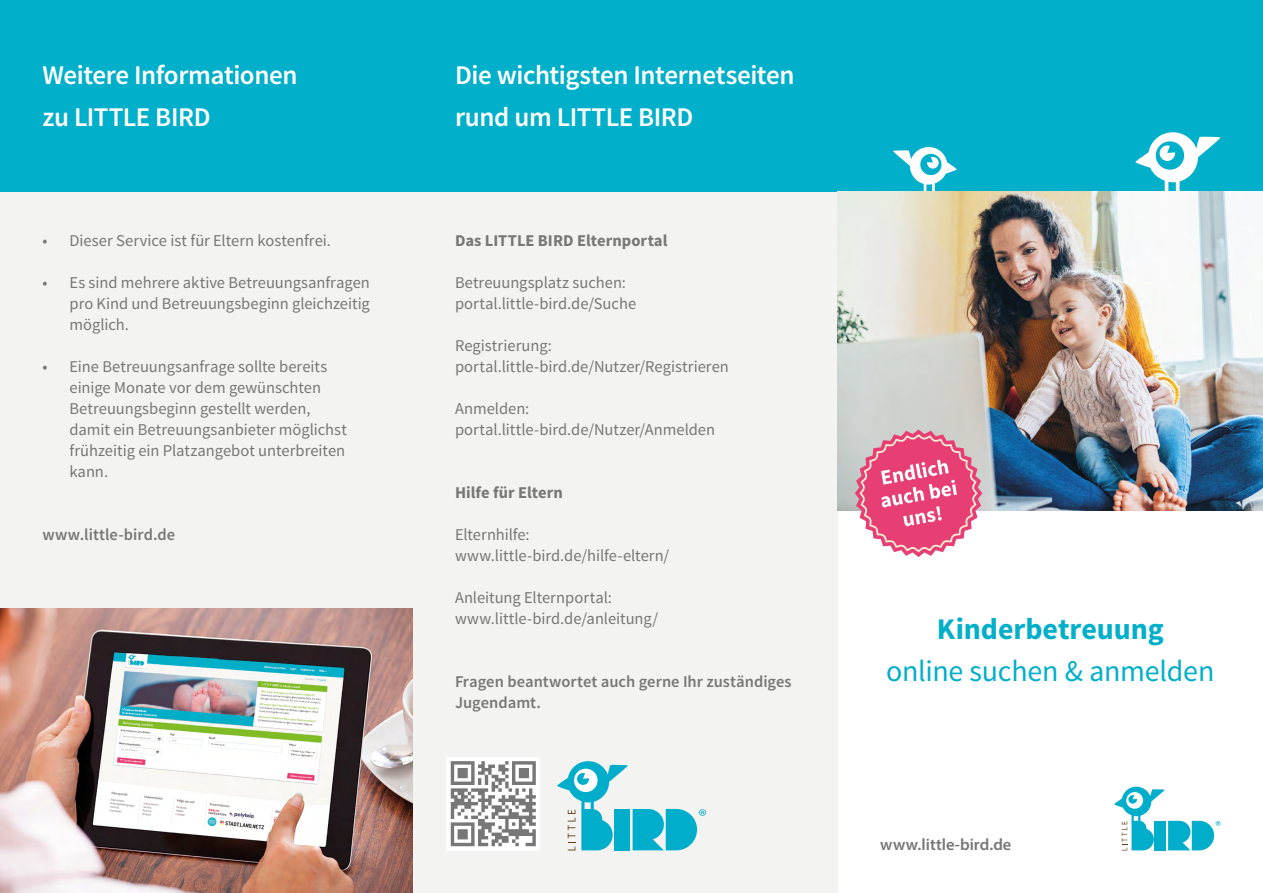
<style>
.page{position:relative;width:1263px;height:893px;background:#fff}
.page>*{position:absolute;margin:0;border:0;box-sizing:border-box;transform-origin:0 0}
.t1{font:30px "Source Sans Pro";letter-spacing:-.01em;color:#00afc9}
.t2{font:700 30px "Source Sans Pro";color:#00afc9}
.t3{font:600 27px/42px "Source Sans Pro";letter-spacing:-.015em;color:#fff}
.t4{font:16.5px/21px "Source Sans Pro";color:#777}
.t5{font:600 16.5px/21px "Source Sans Pro";color:#777}
.t6{font:700 16.5px "Source Sans Pro";color:#777}
.t7{font:600 16.5px "Myriad Pro";color:#777}
</style>
<div class="page">
<div style="left:0;top:102px;width:838px;height:791px;background:#f3f3f2"></div>
<div style="left:0;top:0;width:1263px;height:191px;background:#00afc9"></div>
<img style="left:0;top:608px;width:412px;height:285px">
<img style="left:838px;top:191px;width:425px;height:319px">
<svg style="left:855px;top:429px;width:127px;height:128px"></svg>
<div style="left:446px;top:757px;width:94px;height:93px;background:#fff"></div>
<svg style="left:451px;top:761px;width:85px;height:85px"></svg>
<svg style="left:557px;top:761px;width:149px;height:89px"></svg>
<svg style="left:1114px;top:787px;width:106px;height:63px"></svg>
<svg style="left:1135px;top:132px;width:86px;height:59px"></svg>
<svg style="left:893px;top:147px;width:64px;height:44px"></svg>
<h2 class="t3" style="left:43px;top:55px;width:257px">Weitere Informationen zu LITTLE BIRD</h2>
<p class="t4" style="left:43px;top:231px;width:290px">• Dieser Service ist für Eltern kostenfrei.</p>
<p class="t4" style="left:70px;top:273px;width:302px;text-align:justify;text-indent:-27px">• Es sind mehrere aktive Betreuungsanfragen pro Kind und Betreuungsbeginn gleichzeitig möglich.</p>
<p class="t4" style="left:70px;top:357px;width:279px;text-indent:-27px">• Eine Betreuungsanfrage sollte bereits einige Monate vor dem gewünschten Betreuungsbeginn gestellt werden, damit ein Betreuungsanbieter möglichst frühzeitig ein Platzangebot unterbreiten kann.</p>
<p class="t5" style="left:43px;top:525px;width:134px">www.little-bird.de</p>
<h2 class="t3" style="left:455px;top:55px;width:341px">Die wichtigsten Internetseiten rund um LITTLE BIRD</h2>
<p class="t6" style="left:455px;top:230px;width:214px">Das LITTLE BIRD Elternportal</p>
<p class="t4" style="left:455px;top:273px;width:183px">Betreuungsplatz suchen: portal.little-bird.de/Suche</p>
<p class="t4" style="left:455px;top:336px;width:275px">Registrierung: portal.little-bird.de/Nutzer/Registrieren</p>
<p class="t4" style="left:455px;top:399px;width:262px">Anmelden: portal.little-bird.de/Nutzer/Anmelden</p>
<p class="t6" style="left:455px;top:482px;width:109px">Hilfe für Eltern</p>
<p class="t4" style="left:455px;top:525px;width:216px">Elternhilfe: www.little-bird.de/hilfe-eltern/</p>
<p class="t4" style="left:455px;top:588px;width:205px">Anleitung Elternportal: www.little-bird.de/anleitung/</p>
<p class="t5" style="left:455px;top:672px;width:338px">Fragen beantwortet auch gerne Ihr zuständiges<br>Jugendamt.</p>
<h1 class="t2" style="left:937px;top:610px;width:228px">Kinderbetreuung</h1>
<h1 class="t1" style="left:886px;top:652px;width:330px">online suchen &amp; anmelden</h1>
<p class="t7" style="left:880px;top:834px;width:133px">www.little-bird.de</p>
</div>
